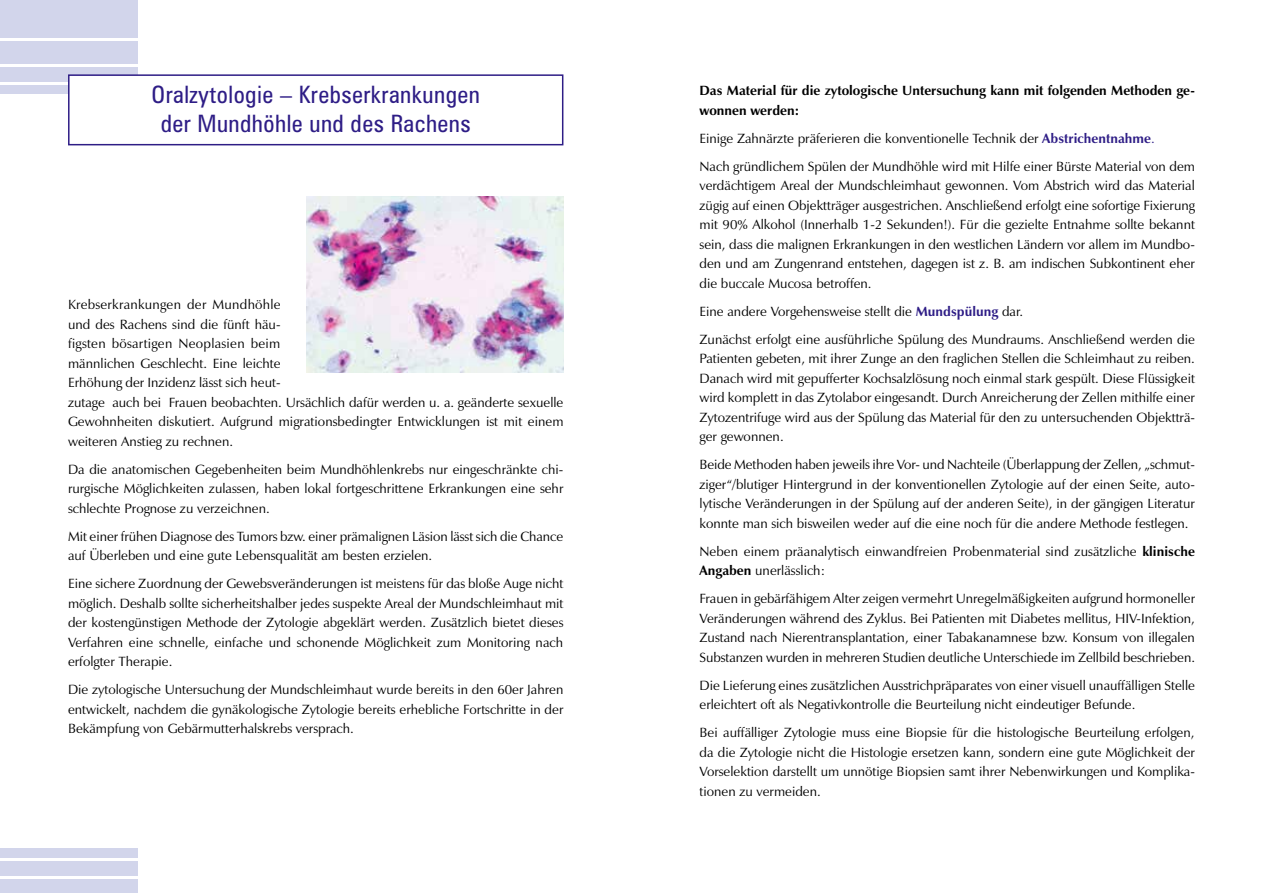
<style>
.page{position:relative;width:1263px;height:893px;background:#fff}
.page>*{position:absolute;margin:0;border:0;box-sizing:border-box;transform-origin:0 0}
.t1{font:condensed 24px/28.8px "Zurich BT";letter-spacing:.02em;color:#2e1d86;text-align:center}
.t2{font:13.5px/19.5px "Zapf Humanist 601 BT";color:#000;text-align:justify}
.t3{font:700 13.5px/19.5px "Zapf Humanist 601 BT";color:#000}
.s1{font-weight:700;color:#2e1d86}
.s2{color:#2e1d86}
.s3{font-weight:700}
</style>
<div class="page">
<div style="left:0;top:0;width:137px;height:98px;background:#d2d5eb"></div>
<hr style="left:0;top:64px;width:137px;height:3px;background:#fff">
<hr style="left:0;top:38px;width:137px;height:3px;background:#fff">
<hr style="left:0;top:82px;width:137px;height:3px;background:#fff">
<div style="left:0;top:95px;width:137px;height:8px;background:#fff"></div>
<div style="left:0;top:848px;width:137px;height:45px;background:#d2d5eb"></div>
<hr style="left:0;top:876px;width:137px;height:3px;background:#fff">
<hr style="left:0;top:858px;width:137px;height:3px;background:#fff">
<div style="left:68px;top:74px;width:495px;height:71px;background:#fff;border:2px solid #2e1d86"></div>
<img style="left:306px;top:196px;width:257px;height:176px">
<h1 class="t1" style="left:152px;top:80px;width:330px">Oralzytologie – Krebserkrankungen der Mundhöhle und des Rachens</h1>
<p class="t2" style="left:68px;top:295px;width:497px;text-align:left">Krebserkrankungen der Mundhöhle<br>und des Rachens sind die fünft häu-<br>figsten bösartigen Neoplasien beim<br>männlichen Geschlecht. Eine leichte<br>Erhöhung der Inzidenz lässt sich heut-<br>zutage auch bei Frauen beobachten. Ursächlich dafür werden u. a. geänderte sexuelle Gewohnheiten diskutiert. Aufgrund migrationsbedingter Entwicklungen ist mit einem weiteren Anstieg zu rechnen.</p>
<p class="t2" style="left:68px;top:459px;width:497px">Da die anatomischen Gegebenheiten beim Mundhöhlenkrebs nur eingeschränkte chi&shy;rurgische Möglichkeiten zulassen, haben lokal fortgeschrittene Erkrankungen eine sehr schlechte Prognose zu verzeichnen.</p>
<p class="t2" style="left:68px;top:526px;width:497px">Mit einer frühen Diagnose des Tumors bzw. einer prämalignen Läsion lässt sich die Chance auf Überleben und eine gute Lebensqualität am besten erzielen.</p>
<p class="t2" style="left:68px;top:574px;width:497px">Eine sichere Zuordnung der Gewebsveränderungen ist meistens für das bloße Auge nicht möglich. Deshalb sollte sicherheitshalber jedes suspekte Areal der Mundschleimhaut mit der kostengünstigen Methode der Zytologie abgeklärt werden. Zusätzlich bietet dieses Verfahren eine schnelle, einfache und schonende Möglichkeit zum Monitoring nach erfolgter Therapie.</p>
<p class="t2" style="left:68px;top:680px;width:497px">Die zytologische Untersuchung der Mundschleimhaut wurde bereits in den 60er Jahren entwickelt, nachdem die gynäkologische Zytologie bereits erhebliche Fortschritte in der Bekämpfung von Gebärmutterhalskrebs versprach.</p>
<p class="t3" style="left:699px;top:81px;width:497px">Das Material für die zytologische Untersuchung kann mit folgenden Methoden ge&shy;wonnen werden:</p>
<p class="t2" style="left:699px;top:124px;width:497px;line-height:28px">Einige Zahnärzte präferieren die konventionelle Technik der <span class="s1">Abstrichentnahme</span><span class="s2">.<br></span>Nach gründlichem Spülen der Mundhöhle wird mit Hilfe einer Bürste Material von dem</p>
<p class="t2" style="left:699px;top:176px;width:497px">verdächtigem Areal der Mundschleimhaut gewonnen. Vom Abstrich wird das Material zügig auf einen Objektträger ausgestrichen. Anschließend erfolgt eine sofortige Fixierung mit 90% Alkohol (Innerhalb 1-2 Sekunden!). Für die gezielte Entnahme sollte bekannt sein, dass die malignen Erkrankungen in den westlichen Ländern vor allem im Mundbo&shy;den und am Zungenrand entstehen, dagegen ist z. B. am indischen Subkontinent eher die buccale Mucosa betroffen.</p>
<p class="t2" style="left:699px;top:297px;width:497px;line-height:28px">Eine andere Vorgehensweise stellt die <span class="s1">Mundspülung</span> dar.<br>Zunächst erfolgt eine ausführliche Spülung des Mundraums. Anschließend werden die</p>
<p class="t2" style="left:699px;top:349px;width:497px">Patienten gebeten, mit ihrer Zunge an den fraglichen Stellen die Schleimhaut zu reiben.<br>Danach wird mit gepufferter Kochsalzlösung noch einmal stark gespült. Diese Flüssigkeit wird komplett in das Zytolabor eingesandt. Durch Anreicherung der Zellen mithilfe einer Zytozentrifuge wird aus der Spülung das Material für den zu untersuchenden Objektträ&shy;ger gewonnen.</p>
<p class="t2" style="left:699px;top:455px;width:497px">Beide Methoden haben jeweils ihre Vor- und Nachteile (Überlappung der Zellen, „schmut&shy;ziger“/blutiger Hintergrund in der konventionellen Zytologie auf der einen Seite, auto&shy;lytische Veränderungen in der Spülung auf der anderen Seite), in der gängigen Literatur konnte man sich bisweilen weder auf die eine noch für die andere Methode festlegen.</p>
<p class="t2" style="left:699px;top:541px;width:497px">Neben einem präanalytisch einwandfreien Probenmaterial sind zusätzliche <span class="s3">klinische<br>Angaben</span> unerlässlich:</p>
<p class="t2" style="left:699px;top:589px;width:497px">Frauen in gebärfähigem Alter zeigen vermehrt Unregelmäßigkeiten aufgrund hormoneller Veränderungen während des Zyklus. Bei Patienten mit Diabetes mellitus, HIV-Infektion, Zustand nach Nierentransplantation, einer Tabakanamnese bzw. Konsum von illegalen Substanzen wurden in mehreren Studien deutliche Unterschiede im Zellbild beschrieben.</p>
<p class="t2" style="left:699px;top:675px;width:497px">Die Lieferung eines zusätzlichen Ausstrichpräparates von einer visuell unauffälligen Stelle erleichtert oft als Negativkontrolle die Beurteilung nicht eindeutiger Befunde.</p>
<p class="t2" style="left:699px;top:723px;width:497px">Bei auffälliger Zytologie muss eine Biopsie für die histologische Beurteilung erfolgen, da die Zytologie nicht die Histologie ersetzen kann, sondern eine gute Möglichkeit der Vorselektion darstellt um unnötige Biopsien samt ihrer Nebenwirkungen und Komplika&shy;tionen zu vermeiden.</p>
</div>
